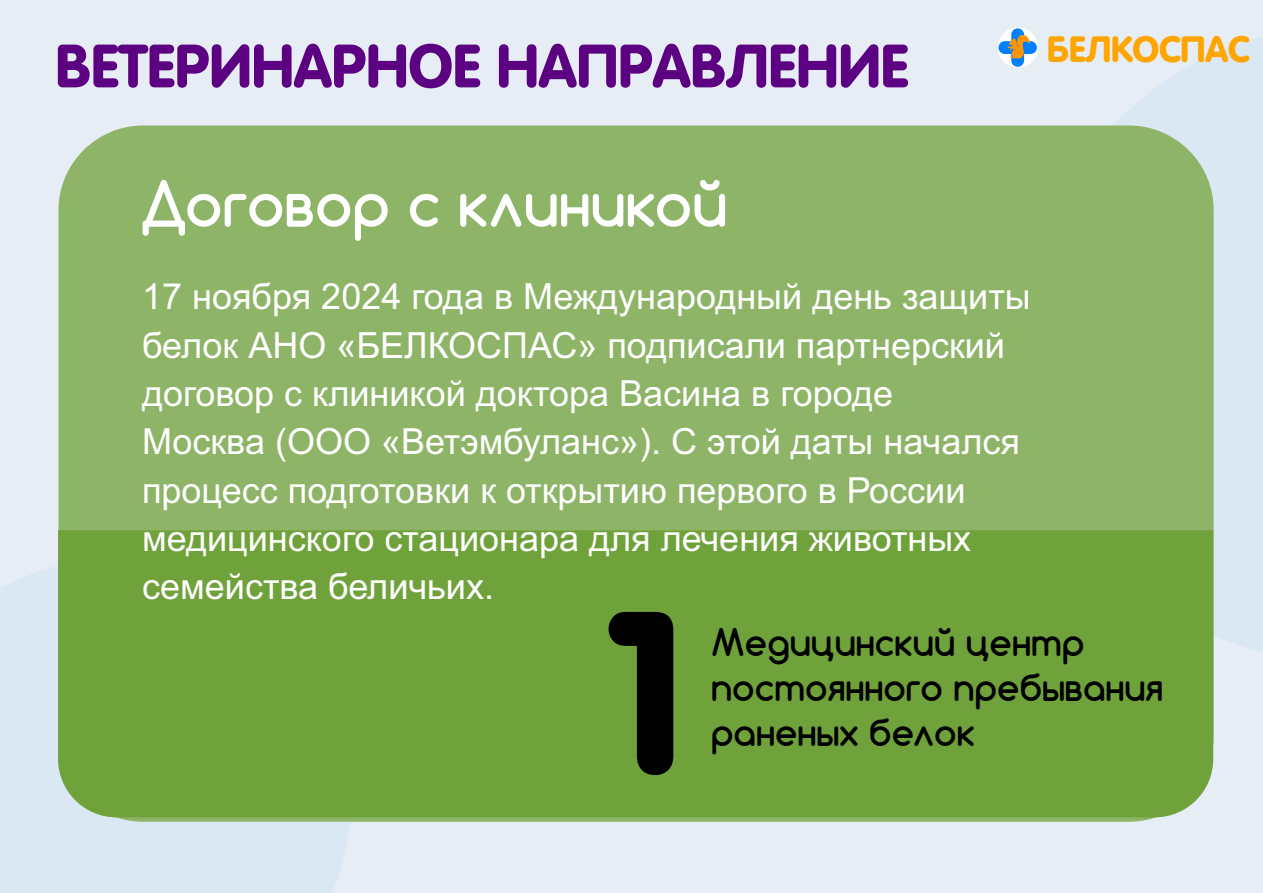
<style>
.page{position:relative;width:1263px;height:893px;background:#e7edf4}
.page>*{position:absolute;margin:0;border:0;box-sizing:border-box;transform-origin:0 0}
.t1{font:700 225px "VAG World";color:#000}
.t2{font:700 60px "VAG World";color:#5c0182}
.t3{font:700 60px "Comfortaa";color:#fff}
.t4{font:36px/48.3px "Arial";color:#fff}
.t5{font:700 36px/45px "Comfortaa";color:#000}
.t6{font:700 36px "VAG World";color:#ffa500}
</style>
<div class="page">
<svg style="left:1114px;top:37px;width:148px;height:615px;fill:#d9e8f3"></svg>
<div style="left:1px;top:566px;width:349px;height:327px;background:#d9e8f3"></div>
<div style="left:59px;top:125px;width:1155px;height:697px;background:#8eb467;border-radius:85px"></div>
<div style="left:58px;top:530px;width:1155px;height:287px;background:#6fa23b"></div>
<div style="left:998px;top:27px;width:40px;height:41px;background:#fff;border-radius:50%"></div>
<svg style="left:1011px;top:28px;width:13px;height:39px"></svg>
<div style="left:998px;top:41px;width:39px;height:13px;background:#007fff;border-radius:6px"></div>
<svg style="left:1007px;top:35px;width:23px;height:23px"></svg>
<h2 class="t2" style="left:55px;top:39px;width:854px">ВЕТЕРИНАРНОЕ НАПРАВЛЕНИЕ</h2>
<p class="t6" style="left:1047px;top:33px;width:204px">БЕЛКОСПАС</p>
<h2 class="t3" style="left:140px;top:180px;width:589px">Договор с клиникой</h2>
<p class="t4" style="left:142px;top:276px;width:890px">17 ноября 2024 года в Международный день защиты белок АНО «БЕЛКОСПАС» подписали партнерский договор с клиникой доктора Васина в городе<br>Москва (ООО «Ветэмбуланс»). С этой даты начался процесс подготовки к открытию первого в России медицинского стационара для лечения животных семейства беличьих.</p>
<h1 class="t1" style="left:569px;top:594px;width:145px">1</h1>
<p class="t5" style="left:711px;top:624px;width:454px">Медицинский центр постоянного пребывания раненых белок</p>
</div>
